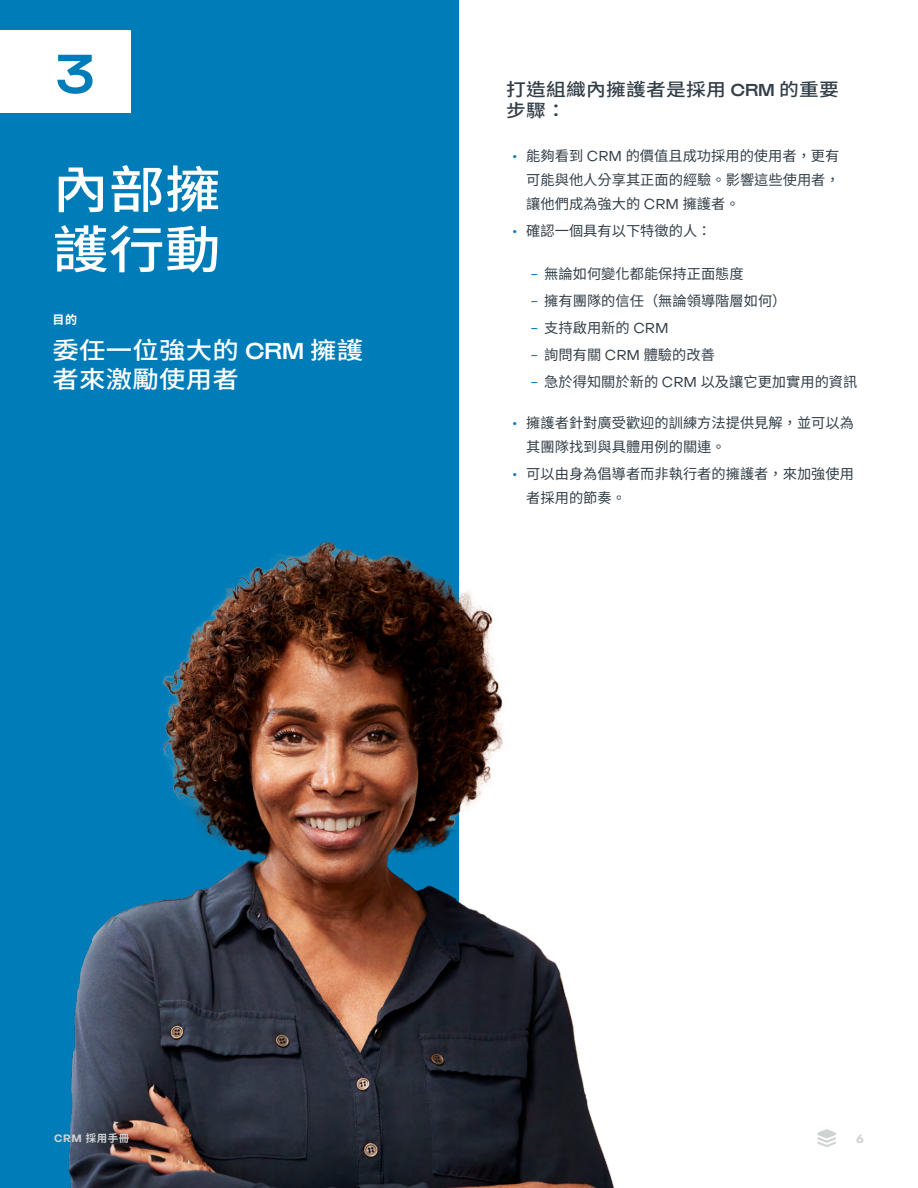
<style>
.page{position:relative;width:918px;height:1188px;background:#fff}
.page>*{position:absolute;margin:0;border:0;box-sizing:border-box;transform-origin:0 0}
.t1{font:500 57px "Gustavo";color:#007db9}
.t2{font:500 51px/60px "Noto Sans CJ Ktc";color:#fff;scale:1.1 1}
.t3{font:500 24px/28.5px "Noto Sans CJ Ktc";letter-spacing:.01em;color:#fff;scale:1.1 1}
.t4{font:500 18px/21px "Noto Sans CJ Ktc";letter-spacing:.01em;color:#333f48;scale:1.1 1}
.t5{font:14.25px/24px "Noto Sans CJ Ktc";color:#333f48}
.t6{font:700 12px "Noto Sans CJ Ktc";color:#fff}
.t7{font:700 12px "Object Sans";color:#d0d3d4}
.t8{font:700 10.5px "Noto Sans CJ Ktc";color:#d0d3d4}
.s1{font-family:"Gustavo"}
.s2{font-family:"Object Sans";font-weight:700;color:#007db9}
.s3{font-family:"Object Sans"}
.s4{font-family:"Object Sans";color:#007db9}
</style>
<div class="page">
<div style="left:0;top:0;width:459px;height:1188px;background:#007db9"></div>
<div style="left:0;top:30px;width:130px;height:83px;background:#fff"></div>
<img style="left:68px;top:541px;width:547px;height:647px">
<svg style="left:818px;top:1129px;width:18px;height:18px"></svg>
<h1 class="t1" style="left:56px;top:41px;width:40px">3</h1>
<h2 class="t2" style="left:53px;top:161px;width:155px">內部擁護行動</h2>
<p class="t6" style="left:53px;top:313px;width:26px">目的</p>
<h3 class="t3" style="left:53px;top:337px;width:284px">委任一位強大的 <span class="s1">CRM</span> 擁護者來激勵使用者</h3>
<p class="t4" style="left:506px;top:79px;width:304px">打造組織內擁護者是採用 <span class="s1">CRM</span> 的重要步驟：</p>
<p class="t5" style="left:526px;top:144px;width:315px;text-align:justify;text-indent:-13px"><span class="s2">•</span> 能夠看到 <span class="s3">CRM</span> 的價值且成功採用的使用者，更有可能與他人分享其正面的經驗。影響這些使用者，讓他們成為強大的 <span class="s3">CRM</span> 擁護者。</p>
<p class="t5" style="left:513px;top:219px;width:200px"><span class="s2">•</span> 確認一個具有以下特徵的人：</p>
<p class="t5" style="left:531px;top:262px;width:214px"><span class="s4">-</span> 無論如何變化都能保持正面態度</p>
<p class="t5" style="left:531px;top:289px;width:257px"><span class="s4">-</span> 擁有團隊的信任（無論領導階層如何）</p>
<p class="t5" style="left:531px;top:316px;width:139px"><span class="s4">-</span> 支持啟用新的 <span class="s3">CRM</span></p>
<p class="t5" style="left:531px;top:343px;width:186px"><span class="s4">-</span> 詢問有關 <span class="s3">CRM</span> 體驗的改善</p>
<p class="t5" style="left:531px;top:370px;width:328px"><span class="s4">-</span> 急於得知關於新的 <span class="s3">CRM</span> 以及讓它更加實用的資訊</p>
<p class="t5" style="left:526px;top:411px;width:329px;text-indent:-13px"><span class="s2">•</span> 擁護者針對廣受歡迎的訓練方法提供見解，並可以為其團隊找到與具體用例的關連。</p>
<p class="t5" style="left:526px;top:462px;width:329px;text-indent:-13px"><span class="s2">•</span> 可以由身為倡導者而非執行者的擁護者，來加強使用者採用的節奏。</p>
<p class="t8" style="left:54px;top:1133px;width:77px"><span class="s3">CRM</span> 採用手冊</p>
<p class="t7" style="left:856px;top:1131px;width:9px">6</p>
</div>
